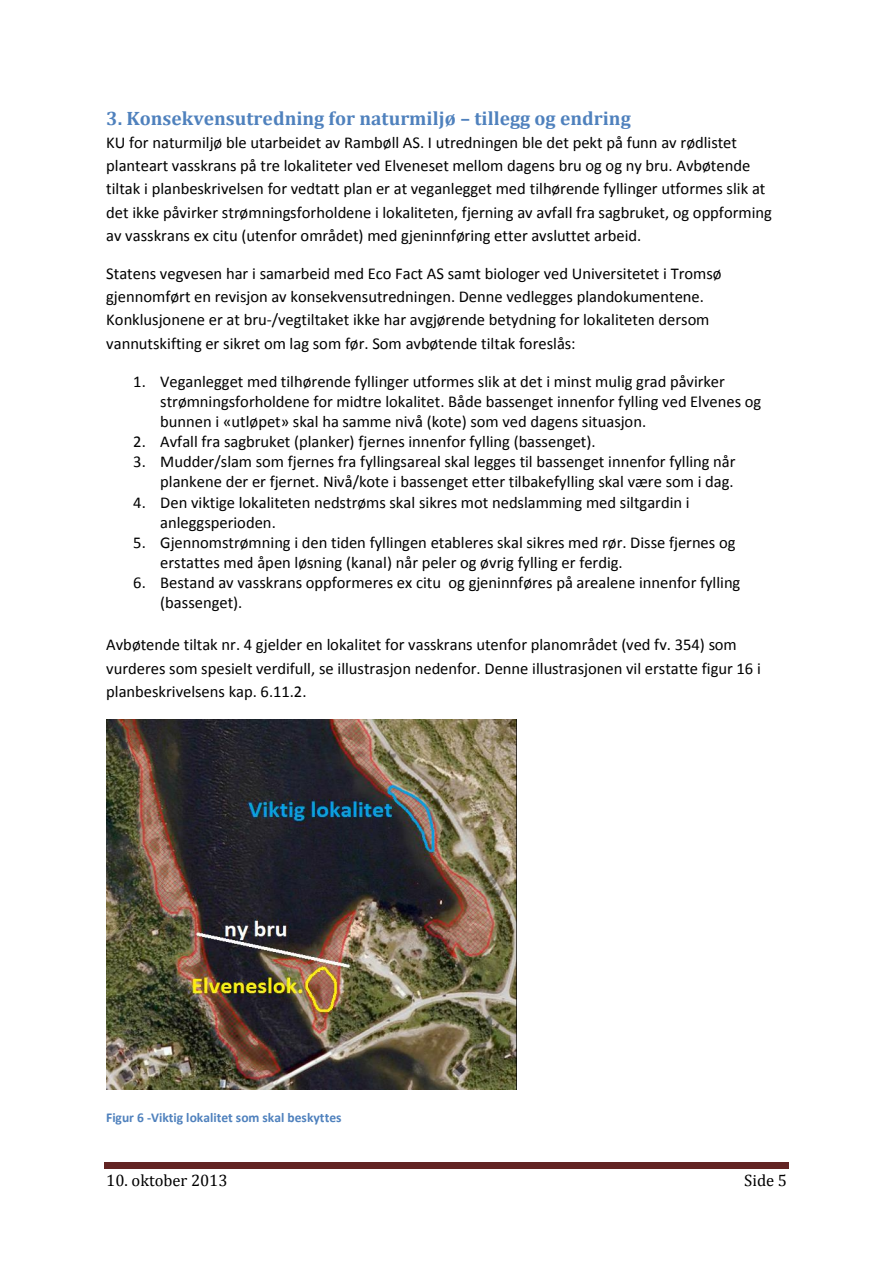
<style>
.page{position:relative;width:893px;height:1263px;background:#fff}
.page>*{position:absolute;margin:0;border:0;box-sizing:border-box;transform-origin:0 0}
.t1{font:700 19.5px "Cambria";color:#4f81bd}
.t2{font:16.5px/23.2px "Calibri";color:#000}
.t3{font:16.5px "Cambria";color:#000}
.t4{font:700 13.5px "Calibri";color:#4f81bd}
</style>
<div class="page">
<div style="left:104px;top:1162px;width:685px;height:5px;background:#622423"></div>
<hr style="left:104px;top:1168px;width:685px;height:1px;background:#622423">
<img style="left:106px;top:719px;width:411px;height:371px">
<p class="t1" style="left:106px;top:106px;width:526px">3. Konsekvensutredning for naturmiljø – tillegg og endring</p>
<p class="t2" style="left:106px;top:132px;width:667px">KU for naturmiljø ble utarbeidet av Rambøll AS. I utredningen ble det pekt på funn av rødlistet planteart vasskrans på tre lokaliteter ved Elveneset mellom dagens bru og og ny bru. Avbøtende tiltak i planbeskrivelsen for vedtatt plan er at veganlegget med tilhørende fyllinger utformes slik at det ikke påvirker strømningsforholdene i lokaliteten, fjerning av avfall fra sagbruket, og oppforming av vasskrans ex citu (utenfor området) med gjeninnføring etter avsluttet arbeid.</p>
<p class="t2" style="left:106px;top:263px;width:617px">Statens vegvesen har i samarbeid med Eco Fact AS samt biologer ved Universitetet i Tromsø gjennomført en revisjon av konsekvensutredningen. Denne vedlegges plandokumentene.<br>Konklusjonene er at bru-/vegtiltaket ikke har avgjørende betydning for lokaliteten dersom vannutskifting er sikret om lag som før. Som avbøtende tiltak foreslås:</p>
<p class="t2" style="left:160px;top:372px;width:603px;line-height:20.1px;text-indent:-27px">1. Veganlegget med tilhørende fyllinger utformes slik at det i minst mulig grad påvirker strømningsforholdene for midtre lokalitet. Både bassenget innenfor fylling ved Elvenes og bunnen i «utløpet» skal ha samme nivå (kote) som ved dagens situasjon.</p>
<p class="t2" style="left:133px;top:431px;width:464px">2. Avfall fra sagbruket (planker) fjernes innenfor fylling (bassenget).</p>
<p class="t2" style="left:133px;top:453px;width:604px;line-height:20.1px;text-align:right">3. Mudder/slam som fjernes fra fyllingsareal skal legges til bassenget innenfor fylling når plankene der er fjernet. Nivå/kote i bassenget etter tilbakefylling skal være som i dag.</p>
<p class="t2" style="left:160px;top:493px;width:531px;line-height:20.1px;text-indent:-27px">4. Den viktige lokaliteten nedstrøms skal sikres mot nedslamming med siltgardin i anleggsperioden.</p>
<p class="t2" style="left:160px;top:533px;width:577px;line-height:20.1px;text-indent:-27px">5. Gjennomstrømning i den tiden fyllingen etableres skal sikres med rør. Disse fjernes og erstattes med åpen løsning (kanal) når peler og øvrig fylling er ferdig.</p>
<p class="t2" style="left:160px;top:574px;width:582px;line-height:20.1px;text-indent:-27px">6. Bestand av vasskrans oppformeres ex citu og gjeninnføres på arealene innenfor fylling (bassenget).</p>
<p class="t2" style="left:106px;top:635px;width:656px">Avbøtende tiltak nr. 4 gjelder en lokalitet for vasskrans utenfor planområdet (ved fv. 354) som vurderes som spesielt verdifull, se illustrasjon nedenfor. Denne illustrasjonen vil erstatte figur 16 i planbeskrivelsens kap. 6.11.2.</p>
<p class="t4" style="left:106px;top:1111px;width:237px">Figur 6 -Viktig lokalitet som skal beskyttes</p>
<p class="t3" style="left:106px;top:1171px;width:123px">10. oktober 2013</p>
<p class="t3" style="left:744px;top:1171px;width:44px">Side 5</p>
</div>
